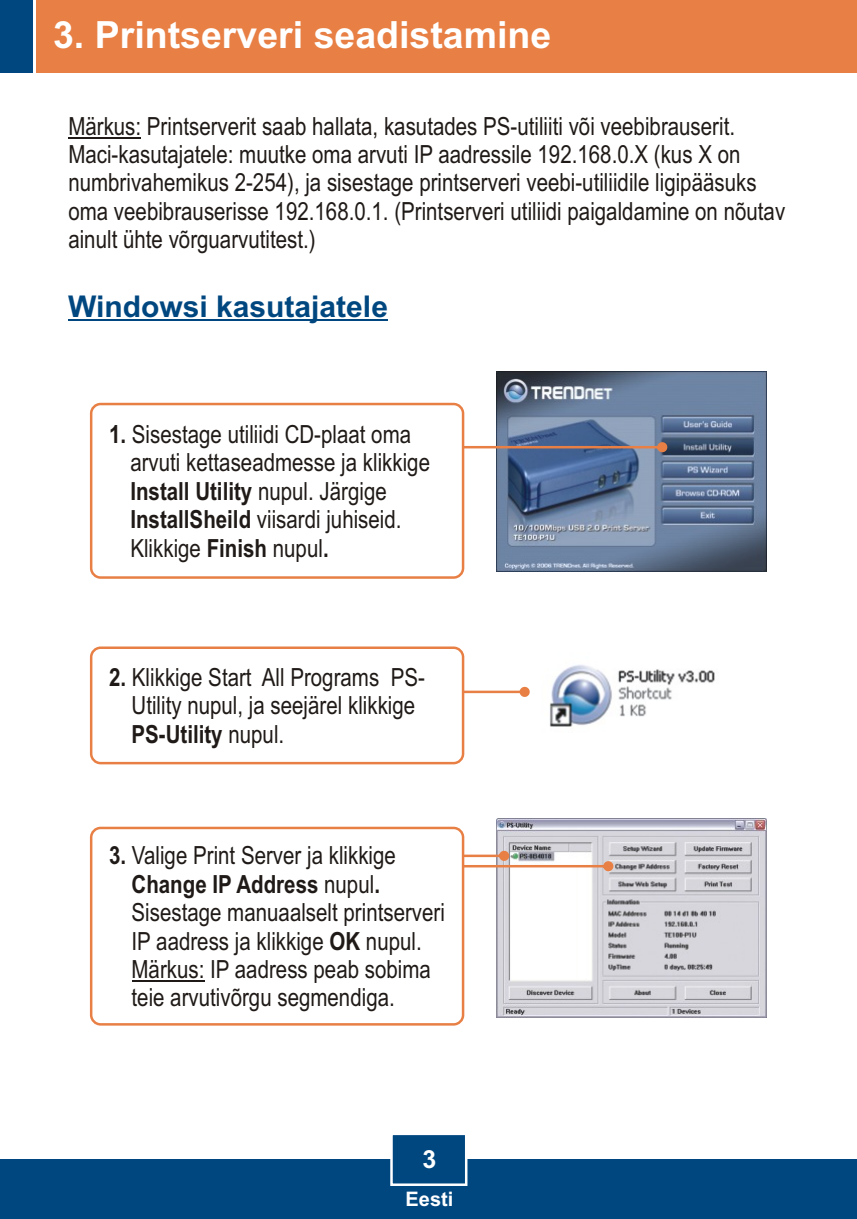
<style>
.page{position:relative;width:857px;height:1219px;background:#fff}
.page>*{position:absolute;margin:0;border:0;box-sizing:border-box;transform-origin:0 0}
.t1{font:700 37.5px "Arial";color:#fff}
.t2{font:700 30px "Arial";color:#004780}
.t3{font:25px/28.5px "Arial Narrow";color:#1f1a17}
.t4{font:700 25px "Arial";color:#fff}
.t5{font:700 20px "Arial";color:#fff}
.s1{font-weight:700}
</style>
<div class="page">
<img style="left:496px;top:818px;width:270px;height:199px">
<img style="left:549px;top:665px;width:166px;height:62px">
<img style="left:496px;top:371px;width:270px;height:200px">
<div style="left:0;top:1159px;width:857px;height:60px;background:#004780"></div>
<div style="left:36px;top:0;width:821px;height:72px;background:#e88045"></div>
<div style="left:0;top:0;width:33px;height:72px;background:#004780"></div>
<svg style="left:390px;top:1135px;width:78px;height:51px"></svg>
<svg style="left:464px;top:442px;width:203px;height:10px;background:#8f838c"></svg>
<svg style="left:464px;top:687px;width:66px;height:10px"></svg>
<div style="left:90px;top:403px;width:374px;height:176px;background:#fff;border:3px solid #e88045;border-radius:9px"></div>
<div style="left:90px;top:646px;width:374px;height:118px;background:#fff;border:3px solid #e88045;border-radius:9px"></div>
<hr style="left:68px;top:137px;width:73px;height:1px;background:#1f1a17">
<hr style="left:68px;top:319px;width:320px;height:2px;background:#004780">
<svg style="left:464px;top:851px;width:149px;height:20px"></svg>
<div style="left:90px;top:827px;width:374px;height:198px;background:#fff;border:3px solid #e88045;border-radius:9px"></div>
<hr style="left:132px;top:980px;width:72px;height:1px;background:#1f1a17">
<h1 class="t1" style="left:53px;top:20px;width:500px">3. Printserveri seadistamine</h1>
<p class="t3" style="left:68px;top:114px;width:718px">Märkus: Printserverit saab hallata, kasutades PS-utiliiti või veebibrauserit.<br>Maci-kasutajatele: muutke oma arvuti IP aadressile 192.168.0.X (kus X on numbrivahemikus 2-254), ja sisestage printserveri veebi-utiliidile ligipääsuks oma veebibrauserisse 192.168.0.1. (Printserveri utiliidi paigaldamine on nõutav ainult ühte võrguarvutitest.)</p>
<p class="t2" style="left:68px;top:295px;width:321px">Windowsi kasutajatele</p>
<p class="t3" style="left:130px;top:422px;width:301px;text-indent:-21px"><span class="s1">1.</span> Sisestage utiliidi CD-plaat oma arvuti kettaseadmesse ja klikkige<br><span class="s1">Install Utility</span> nupul. Järgige<br><span class="s1">InstallSheild</span> viisardi juhiseid.<br>Klikkige <span class="s1">Finish</span> nupul<span class="s1">.</span></p>
<p class="t3" style="left:132px;top:665px;width:295px;text-indent:-22px"><span class="s1">2.</span> Klikkige Start All Programs PS-<br>Utility nupul, ja seejärel klikkige<br><span class="s1">PS-Utility</span> nupul.</p>
<p class="t3" style="left:132px;top:843px;width:315px;text-indent:-22px"><span class="s1">3.</span> Valige Print Server ja klikkige<br><span class="s1">Change IP Address</span> nupul<span class="s1">.<br></span>Sisestage manuaalselt printserveri<br>IP aadress ja klikkige <span class="s1">OK</span> nupul.<br>Märkus: IP aadress peab sobima teie arvutivõrgu segmendiga.</p>
<p class="t4" style="left:422px;top:1149px;width:15px">3</p>
<p class="t5" style="left:406px;top:1191px;width:49px">Eesti</p>
</div>
